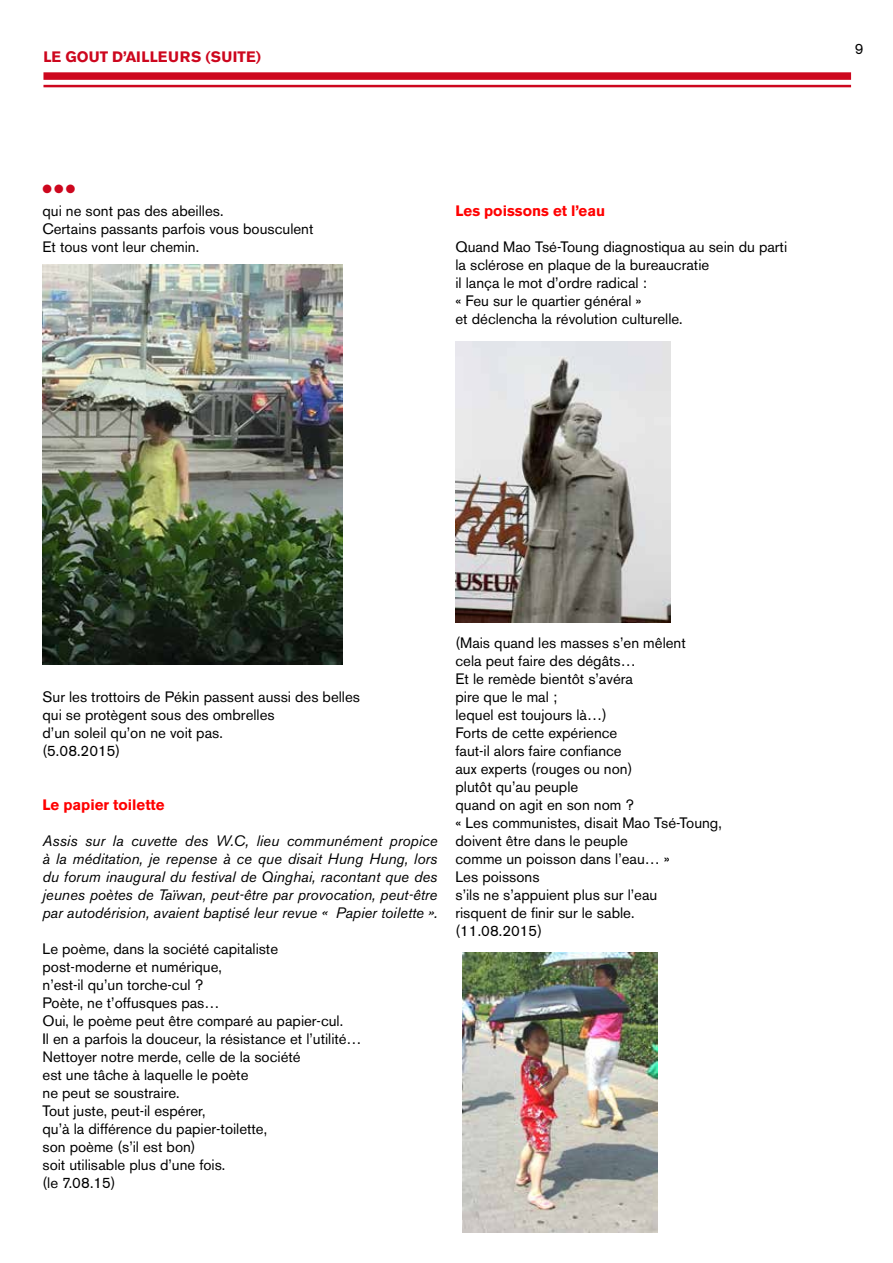
<style>
.page{position:relative;width:893px;height:1263px;background:#fff}
.page>*{position:absolute;margin:0;border:0;box-sizing:border-box;transform-origin:0 0}
.t1{font:15px/18px "Akzidenz Grotesk BE";color:#000}
.t2{font:italic 15px/18px "Akzidenz Grotesk BE";color:#000;text-align:justify}
.t3{font:700 15px "Akzidenz Grotesk BE";color:#f00}
.t4{font:700 15px "Akzidenz Grotesk BE";color:#cd071e}
.t5{font:12px "Zapf Dingbats ITC";color:#cd071e}
</style>
<div class="page">
<div style="left:43px;top:72px;width:808px;height:8px;background:#cd071e"></div>
<hr style="left:43px;top:85px;width:808px;height:2px;background:#cd071e">
<img style="left:43px;top:264px;width:300px;height:400px">
<img style="left:455px;top:341px;width:216px;height:282px">
<img style="left:462px;top:952px;width:196px;height:281px">
<p class="t4" style="left:43px;top:48px;width:219px">LE GOUT D’AILLEURS (SUITE)</p>
<p class="t5" style="left:43px;top:183px;width:34px">● ● ●</p>
<p class="t1" style="left:43px;top:202px;width:272px">qui ne sont pas des abeilles.<br>Certains passants parfois vous bousculent<br>Et tous vont leur chemin.</p>
<p class="t3" style="left:455px;top:202px;width:151px">Les poissons et l’eau</p>
<p class="t1" style="left:455px;top:238px;width:333px">Quand Mao Tsé-Toung diagnostiqua au sein du parti la sclérose en plaque de la bureaucratie<br>il lança le mot d’ordre radical :<br>« Feu sur le quartier général »<br>et déclencha la révolution culturelle.</p>
<p class="t1" style="left:855px;top:40px;width:10px">9</p>
<p class="t1" style="left:43px;top:688px;width:319px">Sur les trottoirs de Pékin passent aussi des belles qui se protègent sous des ombrelles<br>d’un soleil qu’on ne voit pas.<br>(5.08.2015)</p>
<p class="t3" style="left:43px;top:796px;width:124px">Le papier toilette</p>
<p class="t2" style="left:43px;top:832px;width:396px">Assis sur la cuvette des W.C, lieu communément propice à la méditation, je repense à ce que disait Hung Hung, lors du forum inaugural du festival de Qinghai, racontant que des jeunes poètes de Taïwan, peut-être par provocation, peut-être par autodérision, avaient baptisé leur revue « Papier toilette ».</p>
<p class="t1" style="left:43px;top:940px;width:321px">Le poème, dans la société capitaliste post-moderne et numérique,<br>n’est-il qu’un torche-cul ?<br>Poète, ne t’offusques pas…<br>Oui, le poème peut être comparé au papier-cul.<br>Il en a parfois la douceur, la résistance et l’utilité…<br>Nettoyer notre merde, celle de la société<br>est une tâche à laquelle le poète<br>ne peut se soustraire.<br>Tout juste, peut-il espérer,<br>qu’à la différence du papier-toilette,<br>son poème (s’il est bon)<br>soit utilisable plus d’une fois.<br>(le 7.08.15)</p>
<p class="t1" style="left:455px;top:634px;width:268px">(Mais quand les masses s’en mêlent<br>cela peut faire des dégâts…<br>Et le remède bientôt s’avéra<br>pire que le mal ;<br>lequel est toujours là…)<br>Forts de cette expérience<br>faut-il alors faire confiance<br>aux experts (rouges ou non)<br>plutôt qu’au peuple<br>quand on agit en son nom ?<br>« Les communistes, disait Mao Tsé-Toung, doivent être dans le peuple<br>comme un poisson dans l’eau… »<br>Les poissons<br>s’ils ne s’appuient plus sur l’eau<br>risquent de finir sur le sable. (11.08.2015)</p>
</div>
